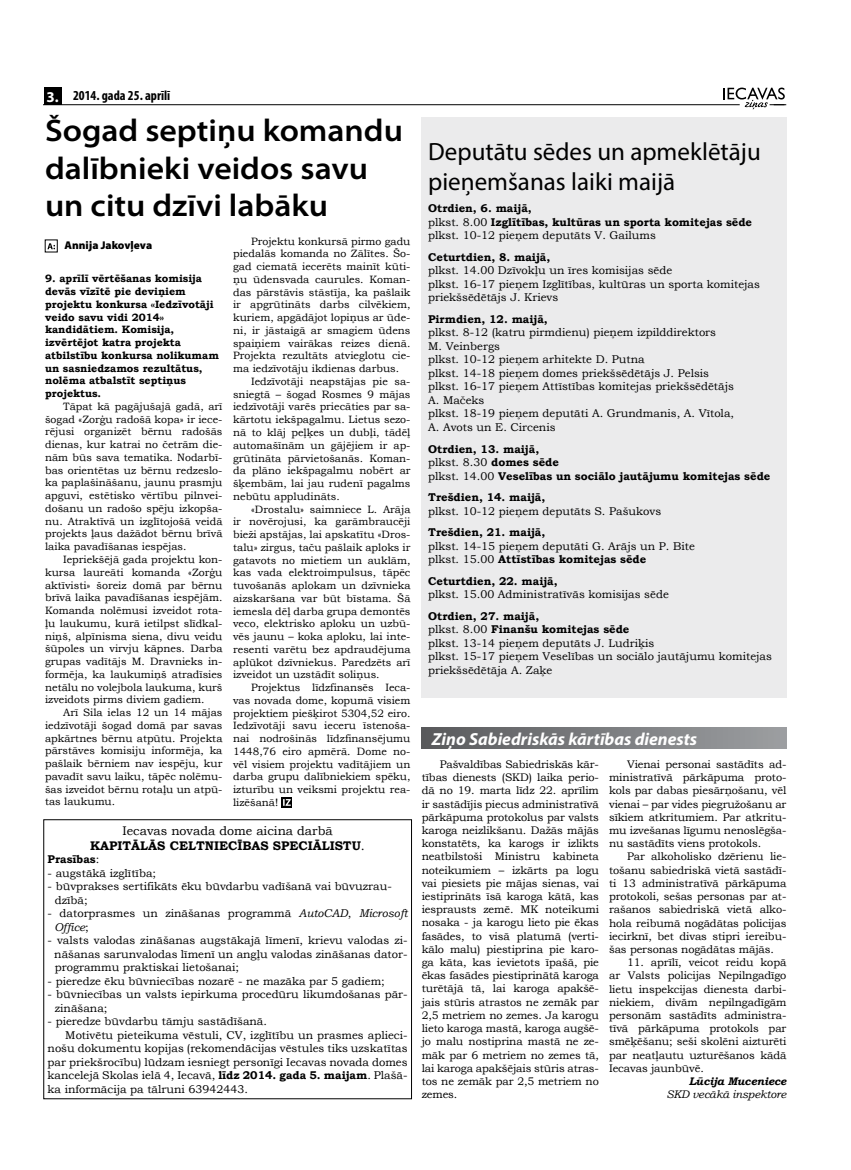
<style>
.page{position:relative;width:851px;height:1170px;background:#fff}
.page>*{position:absolute;margin:0;border:0;box-sizing:border-box;transform-origin:0 0}
.t1{font:600 semi-expanded 31.25px/37.5px "Myriad Pro";color:#000}
.t2{font:25px/30px "Myriad Pro";color:#000}
.t3{font:italic 700 17.5px "Myriad Pro";color:#fff}
.t4{font:700 condensed 13.75px "Myriad Pro";color:#000}
.t5{font:700 12.5px "Bookman Old Style";color:#000}
.t6{font:12.5px "Bookman Old Style";color:#000}
.t7{font:11.25px/13.5px "Bookman Old Style";color:#000}
.t8{font:700 11.25px/13.5px "Bookman Old Style";color:#000}
.t9{font:900 11.25px "Myriad Pro";color:#000}
.t10{font:11px/13.2px "Bookman Old Style";letter-spacing:-.01em;color:#000;text-align:justify}
.t11{font:italic 11px "Bookman Old Style";letter-spacing:-.01em;color:#000}
.t12{font:italic 700 11px "Bookman Old Style";letter-spacing:-.01em;color:#000}
.t13{font:10.62px/12.8px "Bookman Old Style";color:#000;text-align:justify}
.t14{font:700 10.62px/12.8px "Bookman Old Style";color:#000}
.s1{font-stretch:normal;font-size:15px;color:#fff}
.s2{font-weight:400}
.s3{font-style:italic}
.s4{font-weight:700}
</style>
<div class="page">
<hr style="left:44px;top:104px;width:695px;height:1px;background:#000">
<div style="left:44px;top:87px;width:17px;height:18px;background:#000"></div>
<svg style="left:723px;top:88px;width:63px;height:22px"></svg>
<div style="left:421px;top:727px;width:365px;height:21px;background:linear-gradient(to right,#595a5c,#9d9fa2)"></div>
<svg style="left:281px;top:797px;width:11px;height:10px"></svg>
<svg style="left:283px;top:799px;width:8px;height:6px"></svg>
<div style="left:421px;top:117px;width:365px;height:580px;background:#ebebec"></div>
<svg style="left:47px;top:243px;width:8px;height:6px"></svg>
<div style="left:43px;top:819px;width:369px;height:279px;border:1px solid #000"></div>
<p class="t4" style="left:46px;top:87px;width:125px"><span class="s1">3.</span> 2014. gada 25. aprīlī</p>
<h1 class="t1" style="left:45px;top:112px;width:359px">Šogad septiņu komandu dalībnieki veidos savu un citu dzīvi labāku</h1>
<p class="t9" style="left:65px;top:238px;width:89px">Annija Jakovļeva</p>
<p class="t14" style="left:45px;top:272px;width:175px">9. aprīlī vērtēšanas komisija devās vīzītē pie deviņiem projektu konkursa «Iedzīvotāji veido savu vidi 2014» kandidātiem. Komisija, izvērtējot katra projekta atbilstību konkursa nolikumam un sasniedzamos rezultātus, nolēma atbalstīt septiņus projektus.</p>
<p class="t13" style="left:45px;top:400px;width:179px;text-indent:18px">Tāpat kā pagājušajā gadā, arī šogad «Zorģu radošā kopa» ir iece&shy;rējusi organizēt bērnu radošās dienas, kur katrai no četrām die&shy;nām būs sava tematika. Nodarbī&shy;bas orientētas uz bērnu redzeslo&shy;ka paplašināšanu, jaunu prasmju apguvi, estētisko vērtību pilnvei&shy;došanu un radošo spēju izkopša&shy;nu. Atraktīvā un izglītojošā veidā projekts ļaus dažādot bērnu brīvā laika pavadīšanas iespējas.</p>
<p class="t13" style="left:45px;top:553px;width:179px;text-indent:18px">Iepriekšējā gada projektu kon&shy;kursa laureāti komanda «Zorģu aktīvisti» šoreiz domā par bērnu brīvā laika pavadīšanas iespējām.<br>Komanda nolēmusi izveidot rota&shy;ļu laukumu, kurā ietilpst slīdkal&shy;niņš, alpīnisma siena, divu veidu šūpoles un virvju kāpnes. Darba grupas vadītājs M. Dravnieks in&shy;formēja, ka laukumiņš atradīsies netālu no volejbola laukuma, kurš izveidots pirms diviem gadiem.</p>
<p class="t13" style="left:45px;top:706px;width:179px;text-indent:18px">Arī Sila ielas 12 un 14 mājas iedzīvotāji šogad domā par savas apkārtnes bērnu atpūtu. Projekta pārstāves komisiju informēja, ka pašlaik bērniem nav iespēju, kur pavadīt savu laiku, tāpēc nolēmu&shy;šas izveidot bērnu rotaļu un atpū&shy;tas laukumu.</p>
<p class="t13" style="left:233px;top:235px;width:179px;text-indent:18px">Projektu konkursā pirmo gadu piedalās komanda no Zālītes. Šo&shy;gad ciematā iecerēts mainīt kūti&shy;ņu ūdensvada caurules. Koman&shy;das pārstāvis stāstīja, ka pašlaik ir apgrūtināts darbs cilvēkiem, kuriem, apgādājot lopiņus ar ūde&shy;ni, ir jāstaigā ar smagiem ūdens spaiņiem vairākas reizes dienā.<br>Projekta rezultāts atvieglotu cie&shy;ma iedzīvotāju ikdienas darbus.</p>
<p class="t13" style="left:233px;top:375px;width:179px;text-indent:18px">Iedzīvotāji neapstājas pie sa&shy;sniegtā – šogad Rosmes 9 mājas iedzīvotāji varēs priecāties par sa&shy;kārtotu iekšpagalmu. Lietus sezo&shy;nā to klāj peļķes un dubļi, tādēļ automašīnām un gājējiem ir ap&shy;grūtināta pārvietošanās. Koman&shy;da plāno iekšpagalmu nobērt ar šķembām, lai jau rudenī pagalms nebūtu appludināts.</p>
<p class="t13" style="left:233px;top:502px;width:179px;text-indent:18px">«Drostalu» saimniece L. Arāja ir novērojusi, ka garāmbraucēji bieži apstājas, lai apskatītu «Dros&shy;talu» zirgus, taču pašlaik aploks ir gatavots no mietiem un auklām, kas vada elektroimpulsus, tāpēc tuvošanās aplokam un dzīvnieka aizskaršana var būt bīstama. Šā iemesla dēļ darba grupa demontēs veco, elektrisko aploku un uzbū&shy;vēs jaunu – koka aploku, lai inte&shy;resenti varētu bez apdraudējuma aplūkot dzīvniekus. Paredzēts arī izveidot un uzstādīt soliņus.</p>
<p class="t13" style="left:233px;top:681px;width:179px;text-indent:18px">Projektus līdzfinansēs Ieca&shy;vas novada dome, kopumā visiem projektiem piešķirot 5304,52 eiro.<br>Iedzīvotāji savu ieceru īstenoša&shy;nai nodrošinās līdzfinansējumu 1448,76 eiro apmērā. Dome no&shy;vēl visiem projektu vadītājiem un darba grupu dalībniekiem spēku, izturību un veiksmi projektu rea&shy;lizēšanā!</p>
<p class="t6" style="left:122px;top:822px;width:211px">Iecavas novada dome aicina darbā</p>
<p class="t5" style="left:90px;top:836px;width:192px">KAPITĀLĀS CELTNIECĪBAS speciālistu</p>
<p class="t6" style="left:361px;top:837px;width:5px">.</p>
<p class="t8" style="left:48px;top:852px;width:53px">Prasības<span class="s2">:</span></p>
<p class="t7" style="left:48px;top:866px;width:110px">- augstākā izglītība;</p>
<p class="t7" style="left:55px;top:879px;width:338px;text-indent:-7px">- būvprakses sertifikāts ēku būvdarbu vadīšanā vai būvuzrau&shy;dzībā;</p>
<p class="t7" style="left:54px;top:906px;width:355px;text-indent:-7px">- datorprasmes un zināšanas programmā <span class="s3">AutoCAD</span>, <span class="s3">Microsoft<br>Office</span>;</p>
<p class="t7" style="left:54px;top:933px;width:355px;text-align:justify;text-indent:-7px">- valsts valodas zināšanas augstākajā līmenī, krievu valodas zi&shy;nāšanas sarunvalodas līmenī un angļu valodas zināšanas dator&shy;programmu praktiskai lietošanai;</p>
<p class="t7" style="left:48px;top:974px;width:339px">- pieredze ēku būvniecības nozarē - ne mazāka par 5 gadiem;</p>
<p class="t7" style="left:55px;top:987px;width:354px;text-indent:-7px">- būvniecības un valsts iepirkuma procedūru likumdošanas pār&shy;zināšana;</p>
<p class="t7" style="left:48px;top:1014px;width:221px">- pieredze būvdarbu tāmju sastādīšanā.</p>
<p class="t7" style="left:65px;top:1028px;width:344px">Motivētu pieteikuma vēstuli, CV, izglītību un prasmes aplieci-</p>
<p class="t7" style="left:48px;top:1041px;width:361px">nošu dokumentu kopijas (rekomendācijas vēstules tiks uzskatītas</p>
<p class="t7" style="left:48px;top:1055px;width:361px">par priekšrocību) lūdzam iesniegt personīgi Iecavas novada domes</p>
<p class="t7" style="left:48px;top:1068px;width:361px">kancelejā Skolas ielā 4, Iecavā, <span class="s4">līdz 2014. gada 5. maijam</span>. Plašā-</p>
<p class="t7" style="left:48px;top:1082px;width:202px">ka informācija pa tālruni 63942443.</p>
<h2 class="t2" style="left:428px;top:136px;width:334px">Deputātu sēdes un apmeklētāju pieņemšanas laiki maijā</h2>
<p class="t8" style="left:428px;top:201px;width:325px">Otrdien, 6. maijā,<br><span class="s2">plkst. 8.00</span> Izglītības, kultūras un sporta komitejas sēde <span class="s2">plkst. 10-12 pieņem deputāts V. Gailums</span></p>
<p class="t8" style="left:428px;top:250px;width:123px">Ceturtdien, 8. maijā,</p>
<p class="t7" style="left:428px;top:264px;width:333px">plkst. 14.00 Dzīvokļu un īres komisijas sēde<br>plkst. 16-17 pieņem Izglītības, kultūras un sporta komitejas priekšsēdētājs J. Krievs</p>
<p class="t8" style="left:428px;top:312px;width:121px">Pirmdien, 12. maijā,</p>
<p class="t7" style="left:428px;top:326px;width:307px">plkst. 8-12 (katru pirmdienu) pieņem izpilddirektors<br>M. Veinbergs<br>plkst. 10-12 pieņem arhitekte D. Putna<br>plkst. 14-18 pieņem domes priekšsēdētājs J. Pelsis plkst. 16-17 pieņem Attīstības komitejas priekšsēdētājs A. Mačeks<br>plkst. 18-19 pieņem deputāti A. Grundmanis, A. Vītola, A. Avots un E. Circenis</p>
<p class="t8" style="left:428px;top:442px;width:344px">Otrdien, 13. maijā,<br><span class="s2">plkst. 8.30</span> domes sēde<br><span class="s2">plkst. 14.00</span> Veselības un sociālo jautājumu komitejas sēde</p>
<p class="t8" style="left:428px;top:490px;width:119px">Trešdien, 14. maijā,</p>
<p class="t7" style="left:428px;top:504px;width:234px">plkst. 10-12 pieņem deputāts S. Pašukovs</p>
<p class="t8" style="left:428px;top:525px;width:119px">Trešdien, 21. maijā,</p>
<p class="t7" style="left:428px;top:539px;width:268px">plkst. 14-15 pieņem deputāti G. Arājs un P. Bite plkst. 15.00 <span class="s4">Attīstības komitejas sēde</span></p>
<p class="t8" style="left:428px;top:574px;width:131px">Ceturtdien, 22. maijā,</p>
<p class="t7" style="left:428px;top:587px;width:242px">plkst. 15.00 Administratīvās komisijas sēde</p>
<p class="t7" style="left:428px;top:609px;width:345px"><span class="s4">Otrdien, 27. maijā,<br></span>plkst. 8.00 <span class="s4">Finanšu komitejas sēde<br></span>plkst. 13-14 pieņem deputāts J. Ludriķis<br>plkst. 15-17 pieņem Veselības un sociālo jautājumu komitejas priekšsēdētāja A. Zaķe</p>
<h3 class="t3" style="left:431px;top:727px;width:267px">Ziņo Sabiedriskās kārtības dienests</h3>
<p class="t10" style="left:421px;top:757px;width:179px;text-indent:18px">Pašvaldības Sabiedriskās kār&shy;tības dienests (SKD) laika perio&shy;dā no 19. marta līdz 22. aprīlim ir sastādījis piecus administratīvā pārkāpuma protokolus par valsts karoga neizlikšanu. Dažās mājās konstatēts, ka karogs ir izlikts neatbilstoši Ministru kabineta noteikumiem – izkārts pa logu vai piesiets pie mājas sienas, vai iestiprināts īsā karoga kātā, kas iesprausts zemē. MK noteikumi nosaka - ja karogu lieto pie ēkas fasādes, to visā platumā (verti&shy;kālo malu) piestiprina pie karo&shy;ga kāta, kas ievietots īpašā, pie ēkas fasādes piestiprinātā karoga turētājā tā, lai karoga apakšē&shy;jais stūris atrastos ne zemāk par 2,5 metriem no zemes. Ja karogu lieto karoga mastā, karoga augšē&shy;jo malu nostiprina mastā ne ze&shy;māk par 6 metriem no zemes tā, lai karoga apakšējais stūris atras&shy;tos ne zemāk par 2,5 metriem no zemes.</p>
<p class="t10" style="left:609px;top:757px;width:179px;text-indent:18px">Vienai personai sastādīts ad&shy;ministratīvā pārkāpuma proto&shy;kols par dabas piesārņošanu, vēl vienai – par vides piegružošanu ar sīkiem atkritumiem. Par atkritu&shy;mu izvešanas līgumu nenoslēgša&shy;nu sastādīts viens protokols.</p>
<p class="t10" style="left:609px;top:850px;width:179px;text-indent:18px">Par alkoholisko dzērienu lie&shy;tošanu sabiedriskā vietā sastādī&shy;ti 13 administratīvā pārkāpuma protokoli, sešas personas par at&shy;rašanos sabiedriskā vietā alko&shy;hola reibumā nogādātas policijas iecirknī, bet divas stipri iereibu&shy;šas personas nogādātas mājās.</p>
<p class="t10" style="left:609px;top:955px;width:179px;text-indent:18px">11. aprīlī, veicot reidu kopā ar Valsts policijas Nepilngadīgo lietu inspekcijas dienesta darbi&shy;niekiem, divām nepilngadīgām personām sastādīts administra&shy;tīvā pārkāpuma protokols par smēķēšanu; seši skolēni aizturēti par neatļautu uzturēšanos kādā Iecavas jaunbūvē.</p>
<p class="t12" style="left:689px;top:1073px;width:99px">Lūcija Muceniece</p>
<p class="t11" style="left:666px;top:1086px;width:121px">SKD vecākā inspektore</p>
</div>
